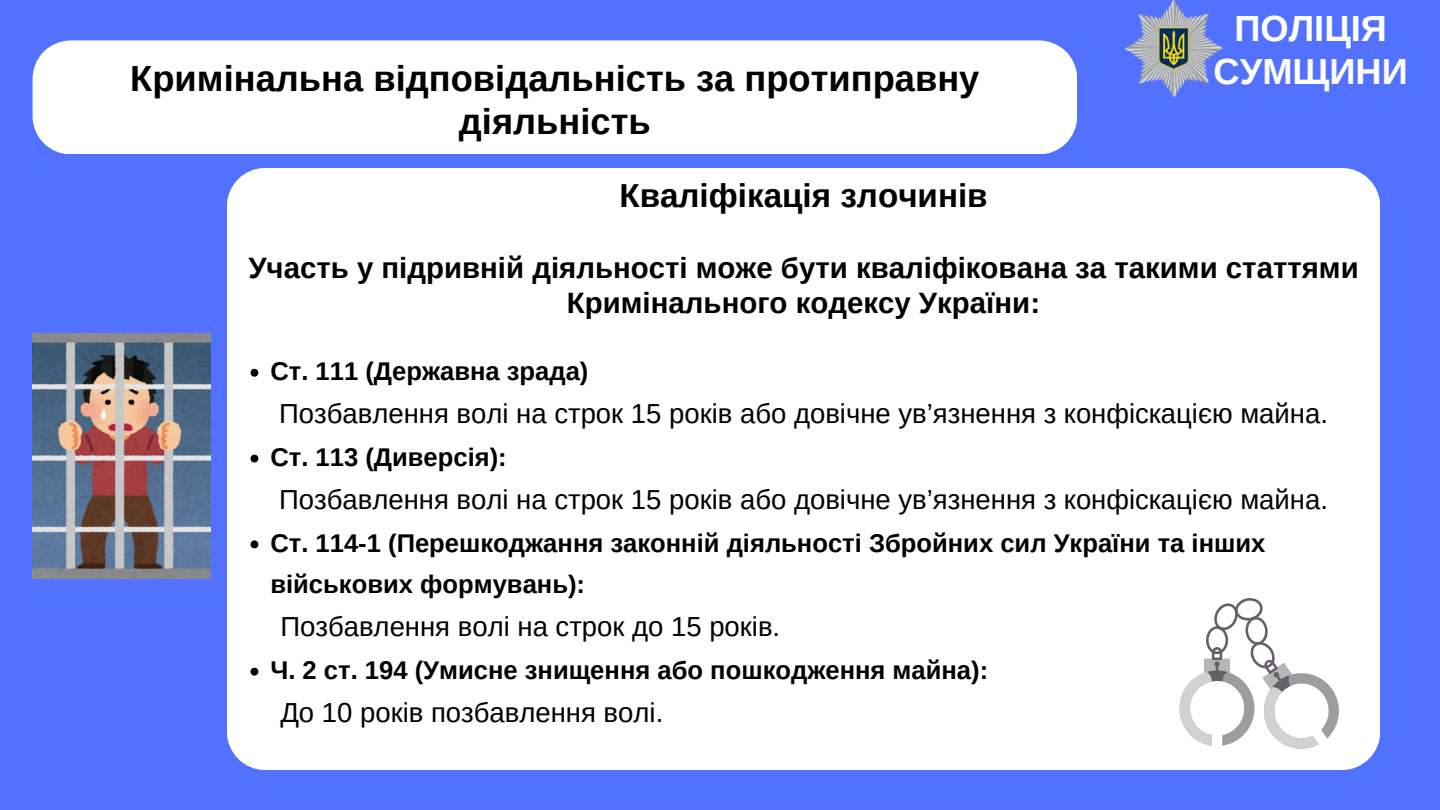
<style>
.page{position:relative;width:1440px;height:810px;background:#5271ff}
.page>*{position:absolute;margin:0;border:0;box-sizing:border-box;transform-origin:0 0}
.t1{font:700 36.3px "Arimo";color:#000}
.t2{font:700 36.3px "Arimo";color:#fff}
.t3{font:700 33.2px "Arimo";color:#000}
.t4{font:700 29.4px/35px "Arimo";color:#000;text-align:center}
.t5{font:27.5px "Arimo";color:#000}
.t6{font:700 25.6px/41.5px "Arimo";color:#000}
</style>
<div class="page">
<img style="left:1125px;top:0;width:97px;height:97px">
<img style="left:33px;top:334px;width:177px;height:244px">
<div style="left:33px;top:40px;width:1044px;height:114px;background:#fff"></div>
<div style="left:227px;top:168px;width:1152px;height:602px;background:#fff;border-radius:38px"></div>
<svg style="left:251px;top:369px;width:7px;height:8px"></svg>
<svg style="left:251px;top:455px;width:7px;height:8px"></svg>
<svg style="left:251px;top:540px;width:7px;height:8px"></svg>
<svg style="left:251px;top:668px;width:7px;height:8px"></svg>
<svg style="left:1180px;top:598px;width:159px;height:151px"></svg>
<h1 class="t2" style="left:1235px;top:8px;width:154px">ПОЛІЦІЯ</h1>
<h1 class="t1" style="left:130px;top:58px;width:851px">Кримінальна відповідальність за протиправну</h1>
<h1 class="t2" style="left:1214px;top:51px;width:196px">СУМЩИНИ</h1>
<h1 class="t1" style="left:459px;top:101px;width:193px">діяльність</h1>
<p class="t3" style="left:619px;top:177px;width:370px">Кваліфікація злочинів</p>
<p class="t4" style="left:248px;top:250px;width:1112px">Участь у підривній діяльності може бути кваліфікована за такими статтями<br>Кримінального кодексу України:</p>
<p class="t6" style="left:270px;top:351px;width:320px">Ст. 111 (Державна зрада)</p>
<p class="t5" style="left:279px;top:398px;width:1050px">Позбавлення волі на строк 15 років або довічне ув’язнення з конфіскацією майна.</p>
<p class="t6" style="left:270px;top:436px;width:238px">Ст. 113 (Диверсія):</p>
<p class="t5" style="left:279px;top:484px;width:1050px">Позбавлення волі на строк 15 років або довічне ув’язнення з конфіскацією майна.</p>
<p class="t6" style="left:270px;top:522px;width:997px">Ст. 114-1 (Перешкоджання законній діяльності Збройних сил України та інших військових формувань):</p>
<p class="t5" style="left:280px;top:611px;width:501px">Позбавлення волі на строк до 15 років.</p>
<p class="t6" style="left:270px;top:650px;width:719px">Ч. 2 ст. 194 (Умисне знищення або пошкодження майна):</p>
<p class="t5" style="left:280px;top:697px;width:384px">До 10 років позбавлення волі.</p>
</div>
